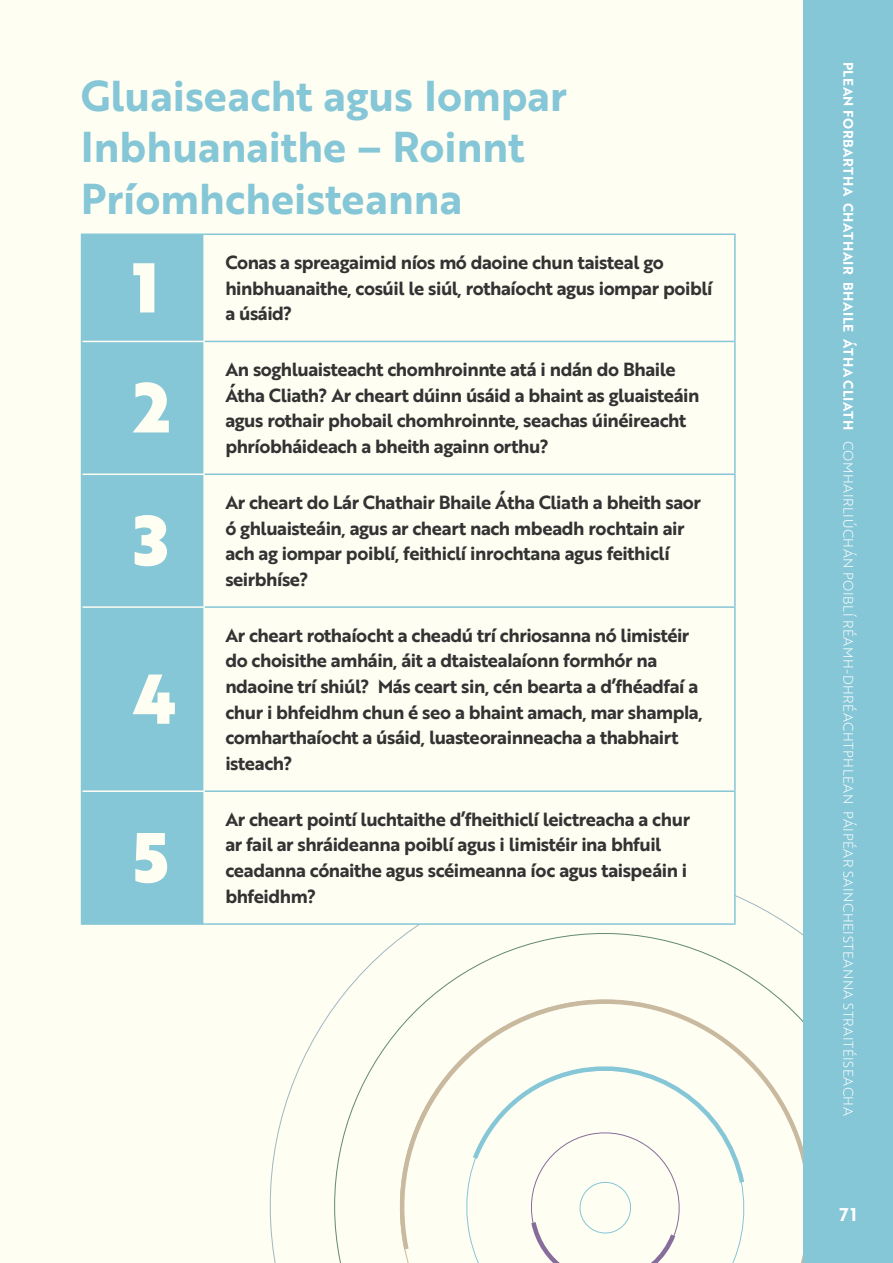
<style>
.page{position:relative;width:893px;height:1263px;background:#fffef2}
.page>*{position:absolute;margin:0;border:0;box-sizing:border-box;transform-origin:0 0}
.t1{font:68.4px "Brother 1816 Black";color:#fffef2}
.t2{font:42px/51.3px "Brother 1816 Bold";color:#85c6d7}
.t3{font:18.6px/25.7px "Brother 1816 Bold";letter-spacing:-.025em;color:#333334}
.t4{font:18px "Brother 1816 Bold";color:#fff}
.t5{font:13.5px "Brother 1816 Light";letter-spacing:.04em;color:#fff}
.s1{font-family:"Brother 1816 Bold"}
</style>
<div class="page">
<svg style="left:310px;top:909px;width:493px;height:354px"></svg>
<svg style="left:384px;top:983px;width:419px;height:280px"></svg>
<svg style="left:469px;top:1056px;width:278px;height:207px"></svg>
<div style="left:82px;top:235px;width:121px;height:688px;background:#85c6d7"></div>
<svg style="left:205px;top:340px;width:529px;height:583px"></svg>
<hr style="left:82px;top:341px;width:123px;height:1px;background:#fffef2">
<hr style="left:82px;top:473px;width:123px;height:2px;background:#fffef2">
<hr style="left:82px;top:606px;width:123px;height:2px;background:#fffef2">
<hr style="left:82px;top:790px;width:123px;height:2px;background:#fffef2">
<hr style="left:204px;top:233px;width:532px;height:2px;background:#85c6d7">
<hr style="left:734px;top:235px;width:2px;height:106px;background:#85c6d7">
<hr style="left:205px;top:341px;width:531px;height:1px;background:#85c6d7">
<hr style="left:734px;top:342px;width:2px;height:131px;background:#85c6d7">
<hr style="left:205px;top:473px;width:531px;height:2px;background:#85c6d7">
<hr style="left:734px;top:475px;width:2px;height:131px;background:#85c6d7">
<hr style="left:205px;top:606px;width:531px;height:2px;background:#85c6d7">
<hr style="left:734px;top:608px;width:2px;height:182px;background:#85c6d7">
<hr style="left:205px;top:790px;width:531px;height:2px;background:#85c6d7">
<hr style="left:734px;top:792px;width:2px;height:131px;background:#85c6d7">
<hr style="left:204px;top:923px;width:532px;height:2px;background:#85c6d7">
<hr style="left:81px;top:233px;width:123px;height:2px;background:#85c6d7">
<hr style="left:81px;top:235px;width:1px;height:106px;background:#85c6d7">
<hr style="left:81px;top:341px;width:1px;height:133px;background:#85c6d7">
<hr style="left:81px;top:474px;width:1px;height:133px;background:#85c6d7">
<hr style="left:81px;top:607px;width:1px;height:184px;background:#85c6d7">
<hr style="left:81px;top:791px;width:1px;height:132px;background:#85c6d7">
<hr style="left:81px;top:923px;width:123px;height:2px;background:#85c6d7">
<div style="left:803px;top:0;width:90px;height:1263px;background:#85c6d7"></div>
<h2 class="t2" style="left:81px;top:69px;width:488px">Gluaiseacht agus Iompar<br>Inbhuanaithe – Roinnt<br>Príomhcheisteanna</h2>
<h1 class="t1" style="left:133px;top:235px;width:27px">1</h1>
<p class="t3" style="left:225px;top:249px;width:489px">Conas a spreagaimid níos mó daoine chun taisteal go hinbhuanaithe, cosúil le siúl, rothaíocht agus iompar poiblí a úsáid?</p>
<h1 class="t1" style="left:133px;top:355px;width:38px">2</h1>
<h1 class="t1" style="left:133px;top:488px;width:37px">3</h1>
<h1 class="t1" style="left:133px;top:646px;width:46px">4</h1>
<h1 class="t1" style="left:133px;top:805px;width:37px">5</h1>
<p class="t3" style="left:225px;top:356px;width:476px">An soghluaisteacht chomhroinnte atá i ndán do Bhaile Átha Cliath? Ar cheart dúinn úsáid a bhaint as gluaisteáin agus rothair phobail chomhroinnte, seachas úinéireacht phríobháideach a bheith againn orthu?</p>
<p class="t3" style="left:225px;top:489px;width:477px">Ar cheart do Lár Chathair Bhaile Átha Cliath a bheith saor ó ghluaisteáin, agus ar cheart nach mbeadh rochtain air ach ag iompar poiblí, feithiclí inrochtana agus feithiclí seirbhíse?</p>
<p class="t3" style="left:225px;top:621px;width:479px">Ar cheart rothaíocht a cheadú trí chriosanna nó limistéir do choisithe amháin, áit a dtaistealaíonn formhór na ndaoine trí shiúl? Más ceart sin, cén bearta a d’fhéadfaí a chur i bhfeidhm chun é seo a bhaint amach, mar shampla, comharthaíocht a úsáid, luasteorainneacha a thabhairt isteach?</p>
<p class="t3" style="left:225px;top:806px;width:466px">Ar cheart pointí luchtaithe d’fheithiclí leictreacha a chur ar fail ar shráideanna poiblí agus i limistéir ina bhfuil ceadanna cónaithe agus scéimeanna íoc agus taispeáin i bhfeidhm?</p>
<p class="t5" style="left:858px;top:62px;width:1055px;rotate:90deg"><span class="s1">PLEAN FORBARTHA CHATHAIR BHAILE ÁTHA CLIATH</span> COMHAIRLIÚCHÁN POIBLÍ RÉAMH-DHRÉACHTPHLEAN PÁIPÉAR SAINCHEISTEANNA STRAITÉISEACHA</p>
<p class="t4" style="left:840px;top:1200px;width:19px">71</p>
</div>
